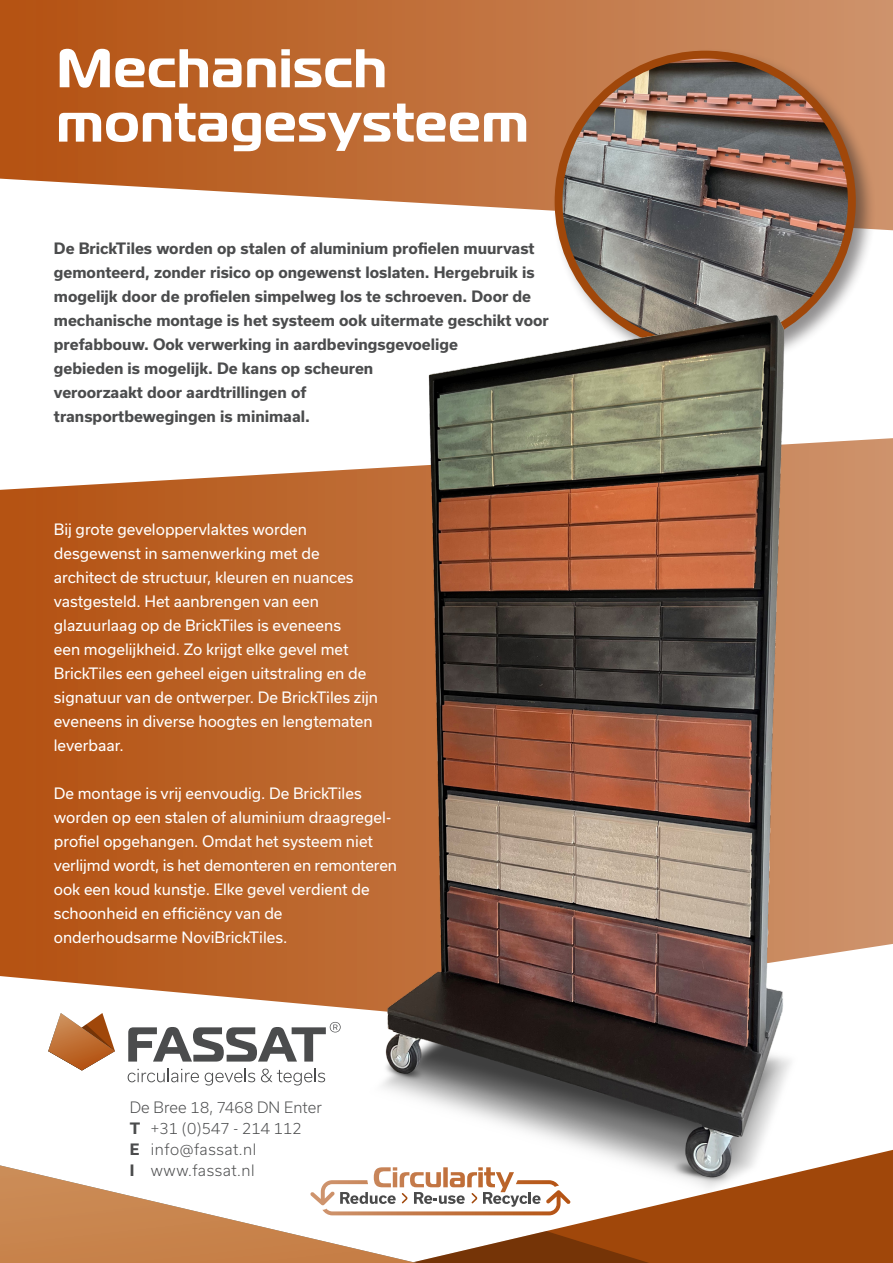
<style>
.page{position:relative;width:893px;height:1263px;background:#fff}
.page>*{position:absolute;margin:0;border:0;box-sizing:border-box;transform-origin:0 0}
.t1{font:700 54.3px/54.3px "Magistral";letter-spacing:.02em;color:#fff}
.t2{font:15px/24px "Usual";color:#fff}
.t3{font:700 15px/24px "Usual";color:#4b4c4d}
.t4{font:300 15px "Usual";letter-spacing:.01em;color:#4b4c4d}
.t5{font:300 15px "Usual";letter-spacing:.035em;color:#4b4c4d}
.s1{font-weight:700}
</style>
<div class="page">
<svg style="left:0;top:472px;width:297px;height:532px;background:#bb6329"></svg>
<svg style="left:0;top:0;width:893px;height:230px;background:#c67e4e"></svg>
<div style="left:551px;top:47px;width:325px;height:325px;background:#231f20;opacity:.5"></div>
<img style="left:559px;top:55px;width:293px;height:293px;border-radius:147px">
<div style="left:555px;top:51px;width:301px;height:301px;border:8px solid #a0470a;border-radius:50%"></div>
<svg style="left:128px;top:1027px;width:169px;height:34px"></svg>
<svg style="left:128px;top:1069px;width:71px;height:13px"></svg>
<svg style="left:205px;top:1069px;width:50px;height:16px"></svg>
<svg style="left:261px;top:1069px;width:36px;height:16px"></svg>
<svg style="left:48px;top:1013px;width:67px;height:57px"></svg>
<img style="left:297px;top:305px;width:596px;height:860px">
<svg style="left:0;top:1165px;width:893px;height:98px"></svg>
<p class="t1" style="left:57px;top:41px;width:473px">Mechanisch montagesysteem</p>
<p class="t3" style="left:54px;top:236px;width:497px">De BrickTiles worden op stalen of aluminium profielen muurvast gemonteerd, zonder risico op ongewenst loslaten. Hergebruik is mogelijk door de profielen simpelweg los te schroeven. Door de mechanische montage is het systeem ook uitermate geschikt voor prefabbouw. Ook verwerking in aardbevingsgevoelige<br>gebieden is mogelijk. De kans op scheuren<br>veroorzaakt door aardtrillingen of<br>transportbewegingen is minimaal.</p>
<p class="t2" style="left:54px;top:517px;width:326px">Bij grote geveloppervlaktes worden desgewenst in samenwerking met de architect de structuur, kleuren en nuances vastgesteld. Het aanbrengen van een glazuurlaag op de BrickTiles is eveneens<br>een mogelijkheid. Zo krijgt elke gevel met BrickTiles een geheel eigen uitstraling en de signatuur van de ontwerper. De BrickTiles zijn eveneens in diverse hoogtes en lengtematen leverbaar.</p>
<p class="t2" style="left:54px;top:781px;width:339px">De montage is vrij eenvoudig. De BrickTiles worden op een stalen of aluminium draagregel-</p>
<p class="t2" style="left:54px;top:829px;width:345px">profiel opgehangen. Omdat het systeem niet verlijmd wordt, is het demonteren en remonteren ook een koud kunstje. Elke gevel verdient de schoonheid en efficiëncy van de onderhoudsarme NoviBrickTiles.</p>
<p class="t4" style="left:130px;top:1099px;width:194px">De Bree 18, 7468 DN Enter</p>
<p class="t4" style="left:130px;top:1120px;width:174px"><span class="s1">T</span> +31 (0)547 - 214 112</p>
<p class="t5" style="left:130px;top:1141px;width:128px"><span class="s1">E</span> info@fassat.nl</p>
<p class="t5" style="left:130px;top:1162px;width:127px"><span class="s1">I</span> www.fassat.nl</p>
</div>
